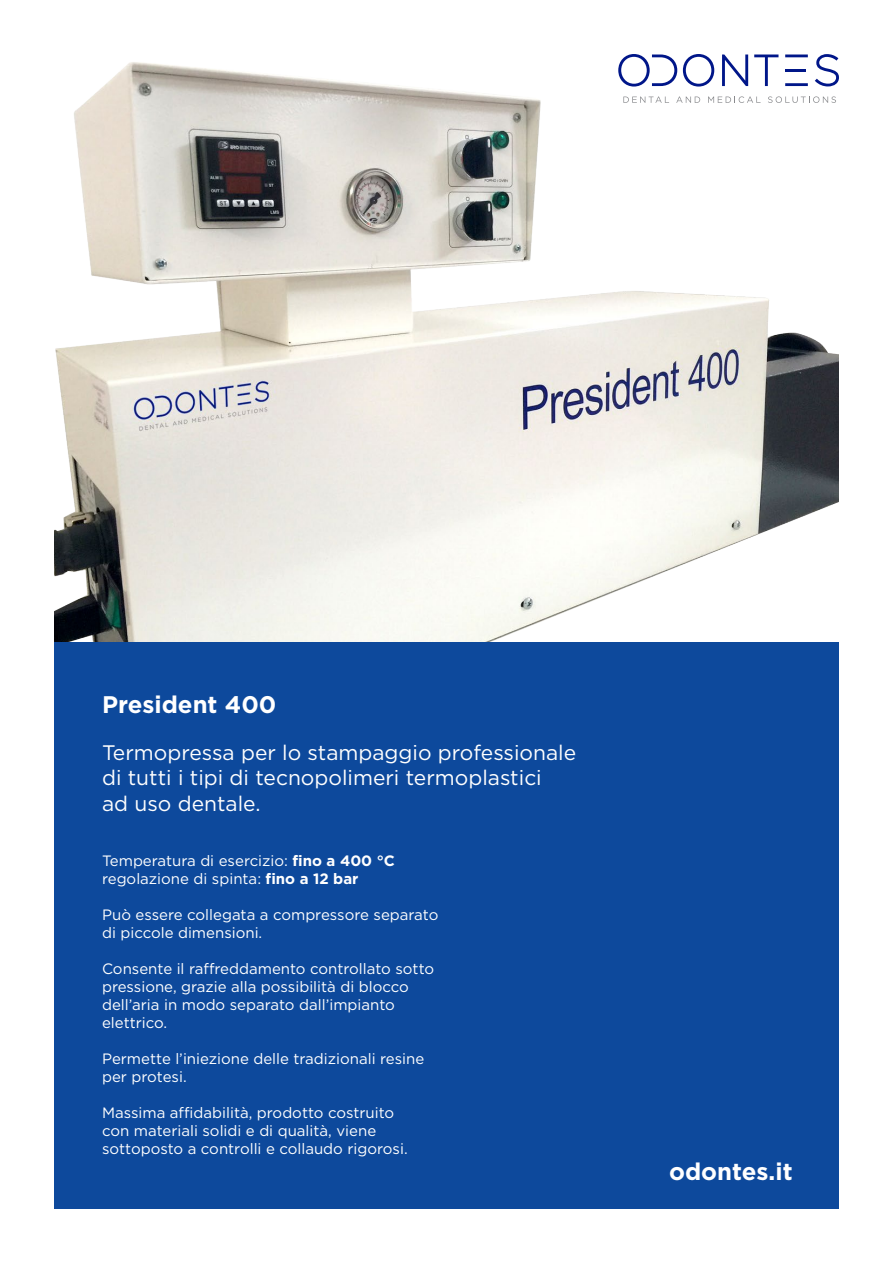
<style>
.page{position:relative;width:893px;height:1263px;background:#fff}
.page>*{position:absolute;margin:0;border:0;box-sizing:border-box;transform-origin:0 0}
.t1{font:700 24px "Gotham HTF";color:#fff}
.t2{font:21px/25.2px "Gotham HTF";color:#fff}
.t3{font:15px/18px "Gotham HTF";color:#fff}
.s1{font-weight:700}
</style>
<div class="page">
<img style="left:54px;top:54px;width:785px;height:589px">
<div style="left:54px;top:643px;width:785px;height:566px;background:#0d499c"></div>
<svg style="left:683px;top:54px;width:31px;height:33px"></svg>
<svg style="left:722px;top:55px;width:26px;height:31px"></svg>
<svg style="left:754px;top:55px;width:24px;height:31px"></svg>
<hr style="left:785px;top:55px;width:23px;height:2px;background:#001689">
<hr style="left:785px;top:83px;width:23px;height:3px;background:#001689">
<hr style="left:785px;top:69px;width:21px;height:3px;background:#001689">
<svg style="left:815px;top:54px;width:24px;height:32px"></svg>
<svg style="left:618px;top:54px;width:59px;height:33px"></svg>
<svg style="left:623px;top:96px;width:46px;height:7px"></svg>
<svg style="left:676px;top:96px;width:24px;height:7px"></svg>
<svg style="left:708px;top:96px;width:53px;height:7px"></svg>
<svg style="left:768px;top:96px;width:68px;height:7px"></svg>
<h1 class="t1" style="left:102px;top:691px;width:176px">President 400</h1>
<h2 class="t2" style="left:102px;top:740px;width:476px">Termopressa per lo stampaggio professionale di tutti i tipi di tecnopolimeri termoplastici<br>ad uso dentale.</h2>
<p class="t3" style="left:102px;top:851px;width:294px">Temperatura di esercizio: <span class="s1">fino a 400 °C </span>regolazione di spinta: <span class="s1">fino a 12 bar</span></p>
<p class="t3" style="left:102px;top:905px;width:338px">Può essere collegata a compressore separato di piccole dimensioni.</p>
<p class="t3" style="left:102px;top:959px;width:334px">Consente il raffreddamento controllato sotto pressione, grazie alla possibilità di blocco dell’aria in modo separato dall’impianto elettrico.</p>
<p class="t3" style="left:102px;top:1049px;width:324px">Permette l’iniezione delle tradizionali resine per protesi.</p>
<p class="t3" style="left:102px;top:1103px;width:307px">Massima affidabilità, prodotto costruito con materiali solidi e di qualità, viene sottoposto a controlli e collaudo rigorosi.</p>
<h1 class="t1" style="left:669px;top:1158px;width:125px">odontes.it</h1>
</div>
